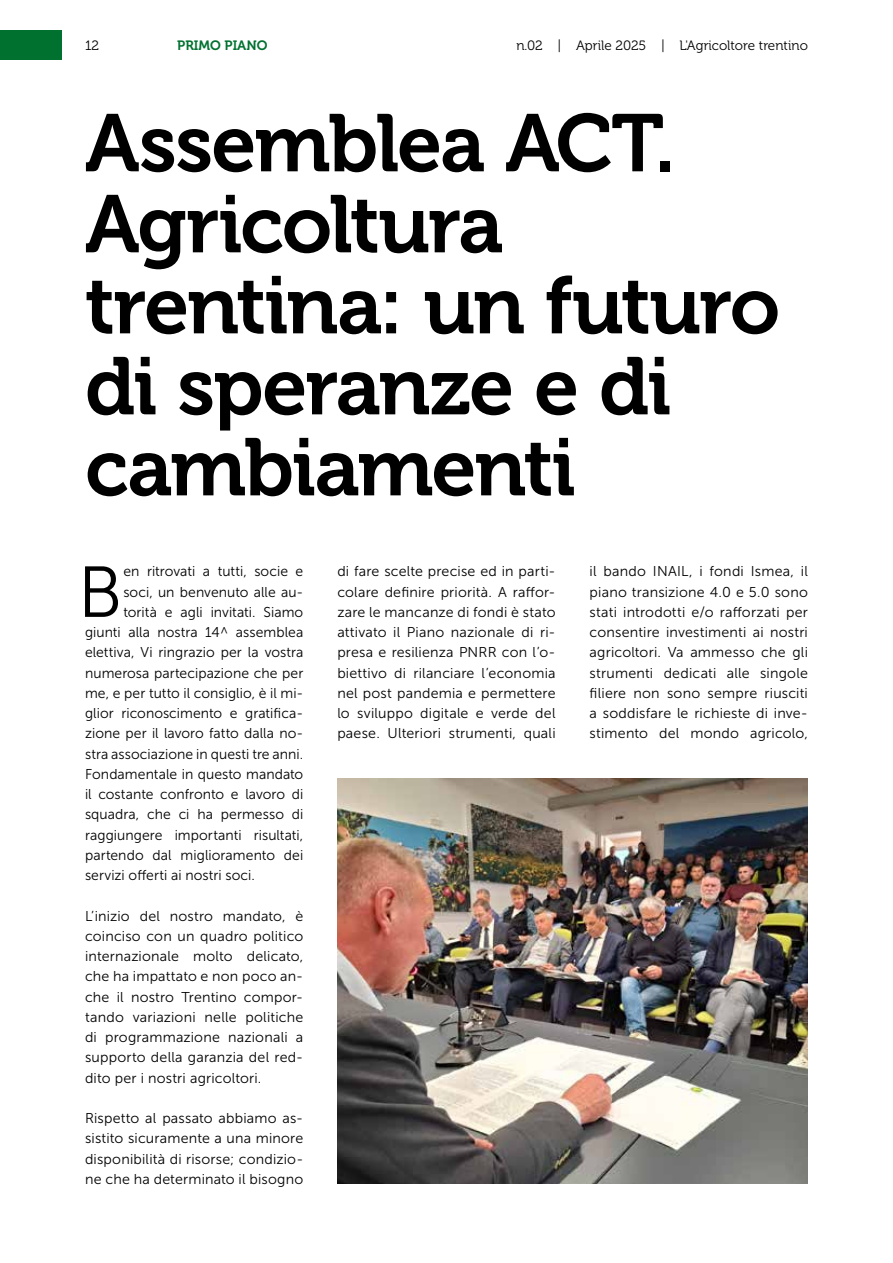
<style>
.page{position:relative;width:893px;height:1263px;background:#fff}
.page>*{position:absolute;margin:0;border:0;box-sizing:border-box;transform-origin:0 0}
.t1{font:81px/81px "Museo 700";letter-spacing:-.025em;color:#000}
.t2{font:71.85px "Museo Sans 300";color:#000}
.t3{font:14.25px/20.2px "Museo Sans 300";letter-spacing:.005em;color:#000;text-align:justify}
.t4{font:13.5px "Museo 300";color:#000}
.t5{font:13.5px "Museo 700";color:#00712f}
</style>
<div class="page">
<div style="left:0;top:30px;width:62px;height:30px;background:#00712f"></div>
<img style="left:337px;top:779px;width:471px;height:405px">
<p class="t4" style="left:85px;top:38px;width:16px">12</p>
<p class="t5" style="left:177px;top:38px;width:92px">PRIMO PIANO</p>
<p class="t4" style="left:516px;top:38px;width:293px">n.02 | Aprile 2025 | L'Agricoltore trentino</p>
<h1 class="t1" style="left:85px;top:104px;width:697px">Assemblea ACT.<br>Agricoltura trentina: un futuro di speranze e di cambiamenti</h1>
<h2 class="t2" style="left:78px;top:553px;width:46px">B</h2>
<p class="t3" style="left:123px;top:561px;width:181px">en ritrovati a tutti, socie e</p>
<p class="t3" style="left:123px;top:582px;width:181px">soci, un benvenuto alle au-</p>
<p class="t3" style="left:123px;top:602px;width:181px">torità e agli invitati. Siamo</p>
<p class="t3" style="left:85px;top:622px;width:220px">giunti alla nostra 14^ assemblea</p>
<p class="t3" style="left:85px;top:642px;width:220px">elettiva, Vi ringrazio per la vostra</p>
<p class="t3" style="left:85px;top:663px;width:220px">numerosa partecipazione che per</p>
<p class="t3" style="left:85px;top:683px;width:220px">me, e per tutto il consiglio, è il mi-</p>
<p class="t3" style="left:85px;top:703px;width:220px">glior riconoscimento e gratifica-</p>
<p class="t3" style="left:85px;top:723px;width:220px">zione per il lavoro fatto dalla no-</p>
<p class="t3" style="left:85px;top:744px;width:220px">stra associazione in questi tre anni.</p>
<p class="t3" style="left:85px;top:764px;width:220px">Fondamentale in questo mandato</p>
<p class="t3" style="left:85px;top:784px;width:220px">il costante confronto e lavoro di</p>
<p class="t3" style="left:85px;top:804px;width:220px">squadra, che ci ha permesso di</p>
<p class="t3" style="left:85px;top:825px;width:220px">raggiungere importanti risultati,</p>
<p class="t3" style="left:85px;top:845px;width:220px">partendo dal miglioramento dei</p>
<p class="t3" style="left:85px;top:865px;width:171px">servizi offerti ai nostri soci.</p>
<p class="t3" style="left:85px;top:906px;width:220px">L’inizio del nostro mandato, è coinciso con un quadro politico internazionale molto delicato, che ha impattato e non poco an&shy;che il nostro Trentino compor&shy;tando variazioni nelle politiche di programmazione nazionali a supporto della garanzia del red&shy;dito per i nostri agricoltori.</p>
<p class="t3" style="left:85px;top:1108px;width:220px">Rispetto al passato abbiamo as&shy;sistito sicuramente a una minore disponibilità di risorse; condizio&shy;ne che ha determinato il bisogno</p>
<p class="t3" style="left:337px;top:561px;width:220px">di fare scelte precise ed in parti&shy;colare definire priorità. A raffor&shy;zare le mancanze di fondi è stato attivato il Piano nazionale di ri&shy;presa e resilienza PNRR con l’o&shy;biettivo di rilanciare l’economia nel post pandemia e permettere lo sviluppo digitale e verde del paese. Ulteriori strumenti, quali</p>
<p class="t3" style="left:590px;top:561px;width:220px">il bando INAIL, i fondi Ismea, il piano transizione 4.0 e 5.0 sono stati introdotti e/o rafforzati per consentire investimenti ai nostri agricoltori. Va ammesso che gli strumenti dedicati alle singole filiere non sono sempre riusciti a soddisfare le richieste di inve&shy;stimento del mondo agricolo,</p>
</div>
